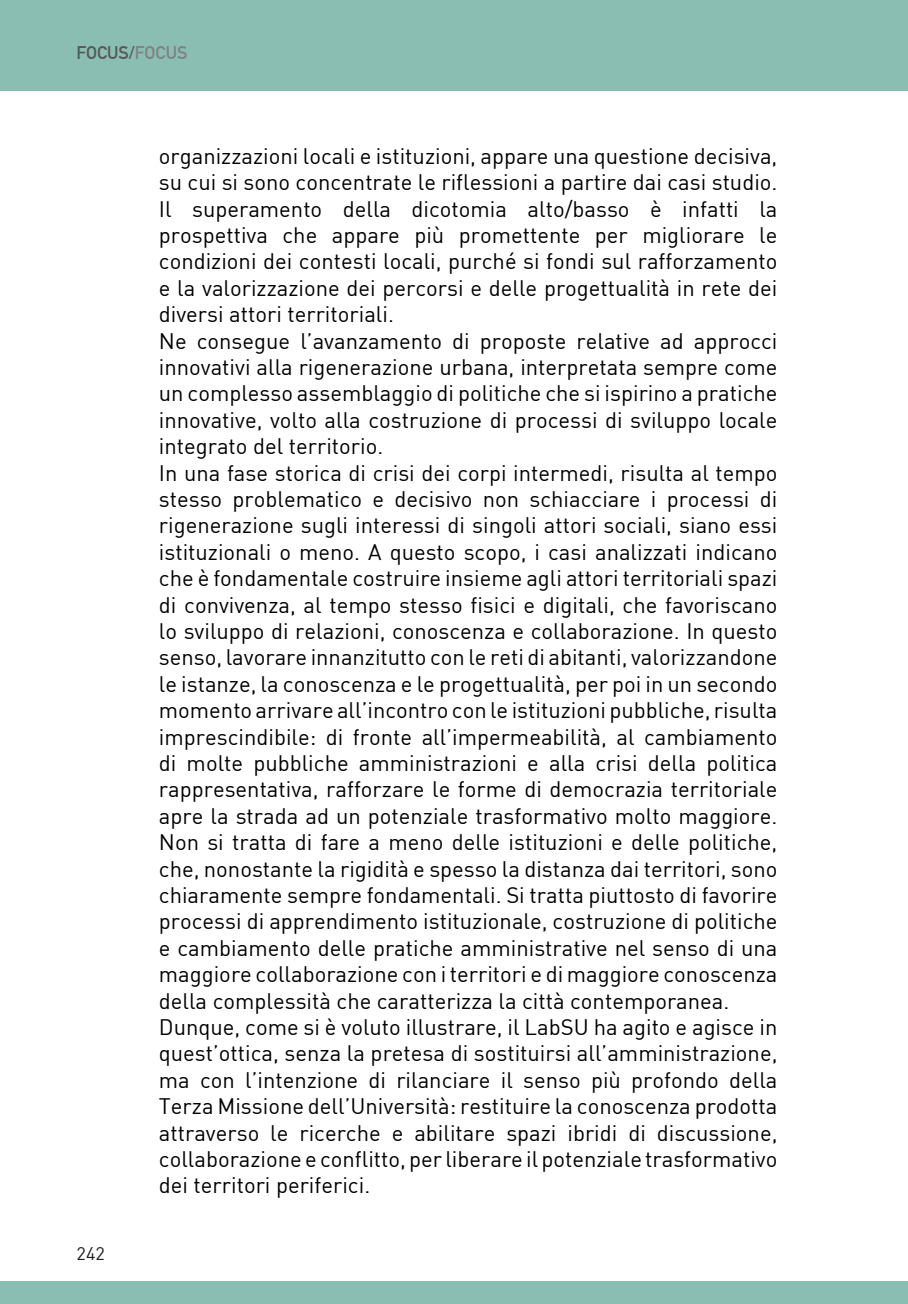
<style>
.page{position:relative;width:908px;height:1304px;background:#fff}
.page>*{position:absolute;margin:0;border:0;box-sizing:border-box;transform-origin:0 0}
.t1{font:22px/26.4px "DIN";color:#000;text-align:justify}
.t2{font:700 18px "DIN Alternate";color:#57585a}
.t3{font:18px "DIN";color:#231f20}
.s1{color:#808285}
</style>
<div class="page">
<div style="left:0;top:0;width:907px;height:90px;background:#8abeb2"></div>
<div style="left:0;top:1281px;width:907px;height:23px;background:#8abeb2"></div>
<p class="t2" style="left:77px;top:39px;width:112px">FOCUS/<span class="s1">FOCUS</span></p>
<p class="t3" style="left:77px;top:1242px;width:30px">242</p>
<p class="t1" style="left:159px;top:142px;width:620px">organizzazioni locali e istituzioni, appare una questione decisiva, su cui si sono concentrate le riflessioni a partire dai casi studio.</p>
<p class="t1" style="left:159px;top:195px;width:620px">Il superamento della dicotomia alto/basso è infatti la prospettiva che appare più promettente per migliorare le condizioni dei contesti locali, purché si fondi sul rafforzamento e la valorizzazione dei percorsi e delle progettualità in rete dei diversi attori territoriali.</p>
<p class="t1" style="left:159px;top:327px;width:620px">Ne consegue l’avanzamento di proposte relative ad approcci innovativi alla rigenerazione urbana, interpretata sempre come un complesso assemblaggio di politiche che si ispirino a pratiche innovative, volto alla costruzione di processi di sviluppo locale integrato del territorio.</p>
<p class="t1" style="left:159px;top:459px;width:620px">In una fase storica di crisi dei corpi intermedi, risulta al tempo stesso problematico e decisivo non schiacciare i processi di rigenerazione sugli interessi di singoli attori sociali, siano essi istituzionali o meno. A questo scopo, i casi analizzati indicano che è fondamentale costruire insieme agli attori territoriali spazi di convivenza, al tempo stesso fisici e digitali, che favoriscano lo sviluppo di relazioni, conoscenza e collaborazione. In questo senso, lavorare innanzitutto con le reti di abitanti, valorizzandone le istanze, la conoscenza e le progettualità, per poi in un secondo momento arrivare all’incontro con le istituzioni pubbliche, risulta imprescindibile: di fronte all’impermeabilità, al cambiamento di molte pubbliche amministrazioni e alla crisi della politica rappresentativa, rafforzare le forme di democrazia territoriale apre la strada ad un potenziale trasformativo molto maggiore.<br>Non si tratta di fare a meno delle istituzioni e delle politiche, che, nonostante la rigidità e spesso la distanza dai territori, sono chiaramente sempre fondamentali. Si tratta piuttosto di favorire processi di apprendimento istituzionale, costruzione di politiche e cambiamento delle pratiche amministrative nel senso di una maggiore collaborazione con i territori e di maggiore conoscenza della complessità che caratterizza la città contemporanea.</p>
<p class="t1" style="left:159px;top:1013px;width:620px">Dunque, come si è voluto illustrare, il LabSU ha agito e agisce in quest’ottica, senza la pretesa di sostituirsi all’amministrazione, ma con l’intenzione di rilanciare il senso più profondo della Terza Missione dell’Università: restituire la conoscenza prodotta attraverso le ricerche e abilitare spazi ibridi di discussione, collaborazione e conflitto, per liberare il potenziale trasformativo dei territori periferici.</p>
</div>
